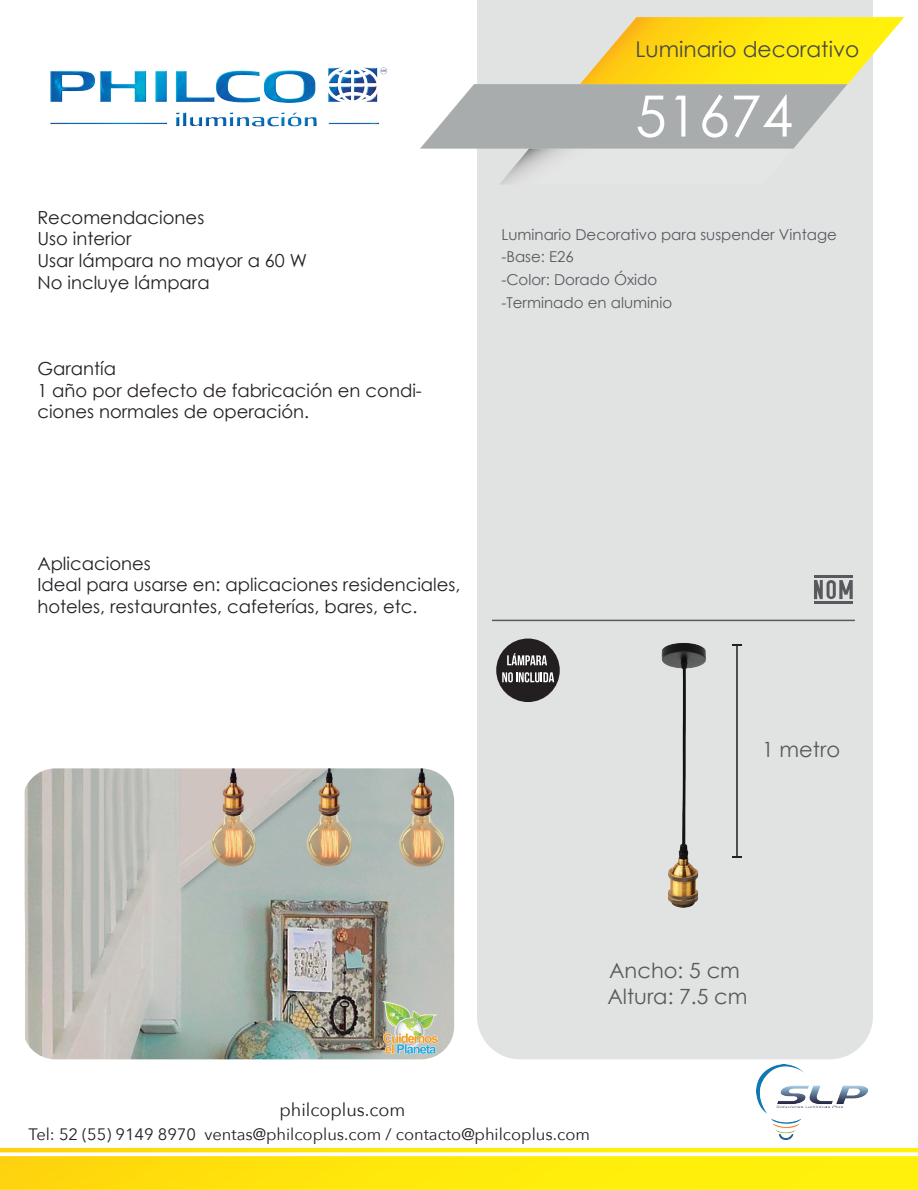
<style>
.page{position:relative;width:918px;height:1190px;background:#fff}
.page>*{position:absolute;margin:0;border:0;box-sizing:border-box;transform-origin:0 0}
.t1{font:57px "Century Gothic";color:#fff}
.t2{font:21.75px "Century Gothic";color:#48494a}
.t3{font:21px "Century Gothic";color:#58595d}
.t4{font:18px/21.6px "Century Gothic";color:#241f25}
.t5{font:18px "Avenir Next";color:#241e25}
.t6{font:16.5px "Avenir Next";color:#241e25}
.t7{font:15px/22.5px "Century Gothic";color:#595960}
</style>
<div class="page">
<img style="left:24px;top:768px;width:430px;height:291px">
<div style="left:477px;top:0;width:396px;height:1059px;background:#e1e2e2"></div>
<svg style="left:420px;top:17px;width:484px;height:168px;background:#dbd6a7"></svg>
<svg style="left:0;top:1148px;width:918px;height:42px;background:#fee921"></svg>
<img style="left:757px;top:1064px;width:110px;height:75px">
<img style="left:50px;top:67px;width:337px;height:60px">
<hr style="left:492px;top:619px;width:363px;height:2px;background:#595960">
<hr style="left:814px;top:575px;width:39px;height:2px;background:#58595d">
<hr style="left:814px;top:602px;width:39px;height:2px;background:#58595d">
<svg style="left:814px;top:580px;width:39px;height:19px"></svg>
<img style="left:648px;top:636px;width:72px;height:280px">
<img style="left:382px;top:1001px;width:56px;height:52px">
<div style="left:496px;top:638px;width:64px;height:64px;background:#231f20;border-radius:50%"></div>
<svg style="left:507px;top:653px;width:40px;height:12px"></svg>
<svg style="left:502px;top:672px;width:52px;height:10px"></svg>
<hr style="left:736px;top:644px;width:2px;height:213px;background:#231f20">
<svg style="left:732px;top:856px;width:10px;height:2px"></svg>
<p class="t2" style="left:636px;top:34px;width:225px">Luminario decorativo</p>
<p class="t4" style="left:37px;top:206px;width:271px">Recomendaciones<br>Uso interior<br>Usar lámpara no mayor a 60 W</p>
<p class="t4" style="left:37px;top:271px;width:174px">No incluye lámpara</p>
<p class="t4" style="left:37px;top:357px;width:386px">Garantía<br>1 año por defecto de fabricación en condi&shy;ciones normales de operación.</p>
<h1 class="t1" style="left:635px;top:76px;width:159px">51674</h1>
<p class="t7" style="left:501px;top:223px;width:337px">Luminario Decorativo para suspender Vintage -Base: E26<br>-Color: Dorado Óxido</p>
<p class="t7" style="left:501px;top:291px;width:172px">-Terminado en aluminio</p>
<p class="t4" style="left:37px;top:552px;width:425px">Aplicaciones<br>Ideal para usarse en: aplicaciones residenciales, hoteles, restaurantes, cafeterías, bares, etc.</p>
<p class="t3" style="left:762px;top:735px;width:79px">1 metro</p>
<p class="t3" style="left:609px;top:956px;width:132px">Ancho: 5 cm</p>
<p class="t3" style="left:607px;top:981px;width:142px">Altura: 7.5 cm</p>
<p class="t5" style="left:280px;top:1095px;width:127px">philcoplus.com</p>
<p class="t6" style="left:28px;top:1120px;width:563px">Tel: 52 (55) 9149 8970 ventas@philcoplus.com / contacto@philcoplus.com</p>
</div>
